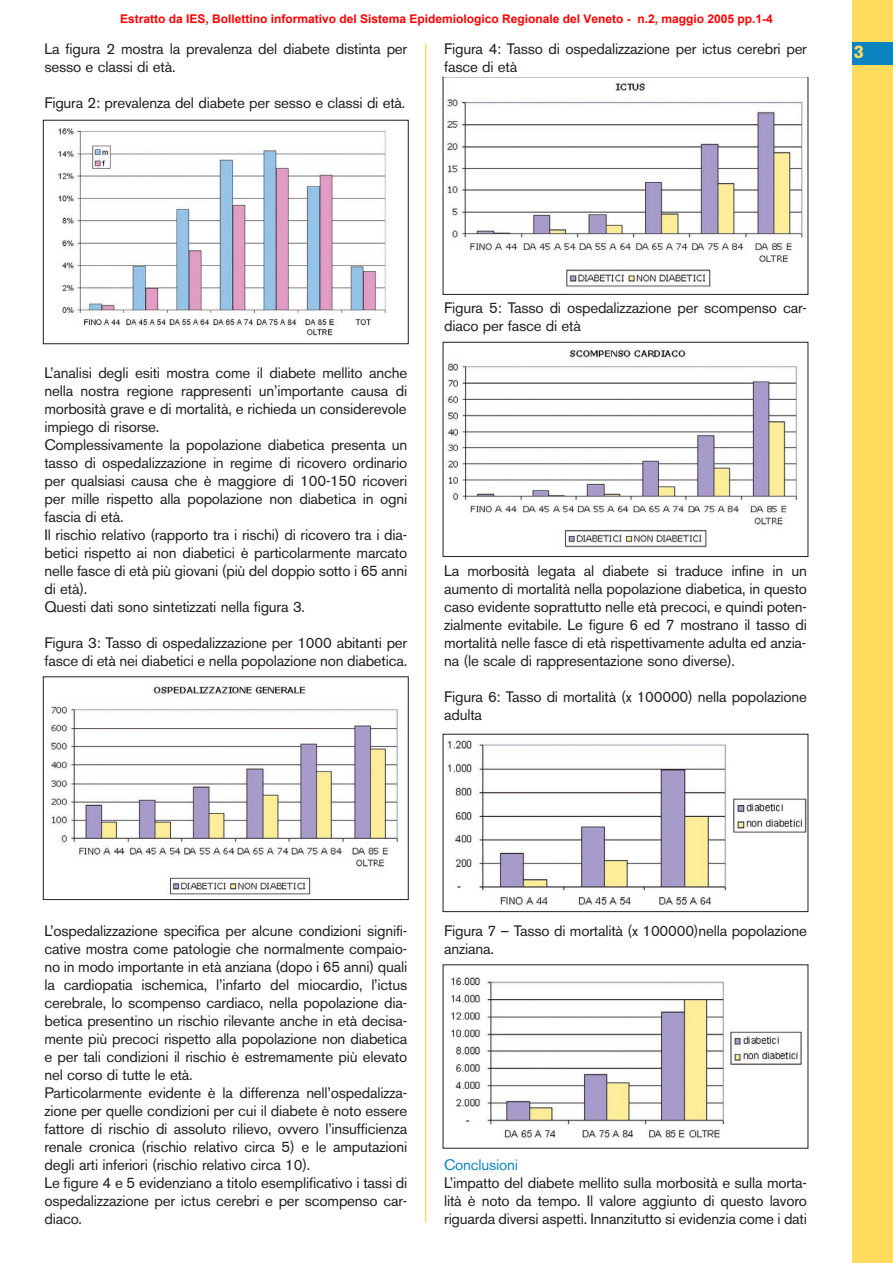
<style>
.page{position:relative;width:893px;height:1263px;background:#fff}
.page>*{position:absolute;margin:0;border:0;box-sizing:border-box;transform-origin:0 0}
.t1{font:700 18px "AK11";color:#ffdb5e}
.t2{font:15px/18px "AK11";color:#231f20}
.t3{font:15px "AK11";color:#0c83c1}
.t4{font:700 12px "Arial";color:#f00}
</style>
<div class="page">
<div style="left:852px;top:0;width:41px;height:1263px;background:#ffdb5e"></div>
<div style="left:852px;top:42px;width:41px;height:23px;background:#0c83c1"></div>
<hr style="left:425px;top:44px;width:1px;height:1178px;background:#ffdb5e">
<img style="left:58px;top:128px;width:328px;height:208px">
<div style="left:43px;top:120px;width:366px;height:224px;border:1px solid #231f20"></div>
<img style="left:51px;top:684px;width:347px;height:211px">
<div style="left:43px;top:676px;width:366px;height:224px;border:1px solid #231f20"></div>
<img style="left:446px;top:82px;width:357px;height:206px">
<div style="left:443px;top:76px;width:365px;height:219px;border:1px solid #231f20"></div>
<img style="left:446px;top:348px;width:353px;height:200px">
<div style="left:443px;top:342px;width:365px;height:215px;border:1px solid #231f20"></div>
<img style="left:447px;top:740px;width:359px;height:166px">
<div style="left:443px;top:734px;width:365px;height:178px;border:1px solid #231f20"></div>
<img style="left:451px;top:977px;width:351px;height:161px">
<div style="left:443px;top:25px;width:365px;height:52px;background:#fff"></div>
<p class="t4" style="left:120px;top:11px;width:654px">Estratto da IES, Bollettino informativo del Sistema Epidemiologico Regionale del Veneto - n.2, maggio 2005 pp.1-4</p>
<p class="t2" style="left:44px;top:40px;width:364px">La figura 2 mostra la prevalenza del diabete distinta per</p>
<p class="t1" style="left:854px;top:41px;width:11px">3</p>
<p class="t2" style="left:44px;top:58px;width:132px">sesso e classi di età.</p>
<p class="t2" style="left:44px;top:94px;width:362px">Figura 2: prevalenza del diabete per sesso e classi di età.</p>
<p class="t2" style="left:444px;top:40px;width:364px">Figura 4: Tasso di ospedalizzazione per ictus cerebri per fasce di età</p>
<p class="t2" style="left:44px;top:364px;width:364px">L’analisi degli esiti mostra come il diabete mellito anche nella nostra regione rappresenti un’importante causa di morbosità grave e di mortalità, e richieda un considerevole impiego di risorse.<br>Complessivamente la popolazione diabetica presenta un tasso di ospedalizzazione in regime di ricovero ordinario per qualsiasi causa che è maggiore di 100-150 ricoveri per mille rispetto alla popolazione non diabetica in ogni fascia di età.<br>Il rischio relativo (rapporto tra i rischi) di ricovero tra i dia&shy;betici rispetto ai non diabetici è particolarmente marcato nelle fasce di età più giovani (più del doppio sotto i 65 anni di età).<br>Questi dati sono sintetizzati nella figura 3.</p>
<p class="t2" style="left:44px;top:634px;width:364px">Figura 3: Tasso di ospedalizzazione per 1000 abitanti per fasce di età nei diabetici e nella popolazione non diabetica.</p>
<p class="t2" style="left:444px;top:299px;width:364px">Figura 5: Tasso di ospedalizzazione per scompenso car&shy;diaco per fasce di età</p>
<p class="t2" style="left:444px;top:562px;width:364px;text-align:justify">La morbosità legata al diabete si traduce infine in un aumento di mortalità nella popolazione diabetica, in questo caso evidente soprattutto nelle età precoci, e quindi poten&shy;zialmente evitabile. Le figure 6 ed 7 mostrano il tasso di mortalità nelle fasce di età rispettivamente adulta ed anzia&shy;na (le scale di rappresentazione sono diverse).</p>
<p class="t2" style="left:444px;top:688px;width:364px">Figura 6: Tasso di mortalità (x 100000) nella popolazione adulta</p>
<p class="t2" style="left:44px;top:922px;width:364px">L’ospedalizzazione specifica per alcune condizioni signifi&shy;cative mostra come patologie che normalmente compaio&shy;no in modo importante in età anziana (dopo i 65 anni) quali la cardiopatia ischemica, l’infarto del miocardio, l’ictus cerebrale, lo scompenso cardiaco, nella popolazione dia&shy;betica presentino un rischio rilevante anche in età decisa&shy;mente più precoci rispetto alla popolazione non diabetica e per tali condizioni il rischio è estremamente più elevato nel corso di tutte le età.<br>Particolarmente evidente è la differenza nell’ospedalizza&shy;zione per quelle condizioni per cui il diabete è noto essere fattore di rischio di assoluto rilievo, ovvero l’insufficienza renale cronica (rischio relativo circa 5) e le amputazioni degli arti inferiori (rischio relativo circa 10).<br>Le figure 4 e 5 evidenziano a titolo esemplificativo i tassi di ospedalizzazione per ictus cerebri e per scompenso car&shy;diaco.</p>
<p class="t2" style="left:444px;top:922px;width:364px">Figura 7 – Tasso di mortalità (x 100000)nella popolazione anziana.</p>
<p class="t3" style="left:444px;top:1156px;width:75px">Conclusioni</p>
<p class="t2" style="left:444px;top:1174px;width:364px;text-align:justify">L’impatto del diabete mellito sulla morbosità e sulla morta&shy;lità è noto da tempo. Il valore aggiunto di questo lavoro riguarda diversi aspetti. Innanzitutto si evidenzia come i dati</p>
</div>
